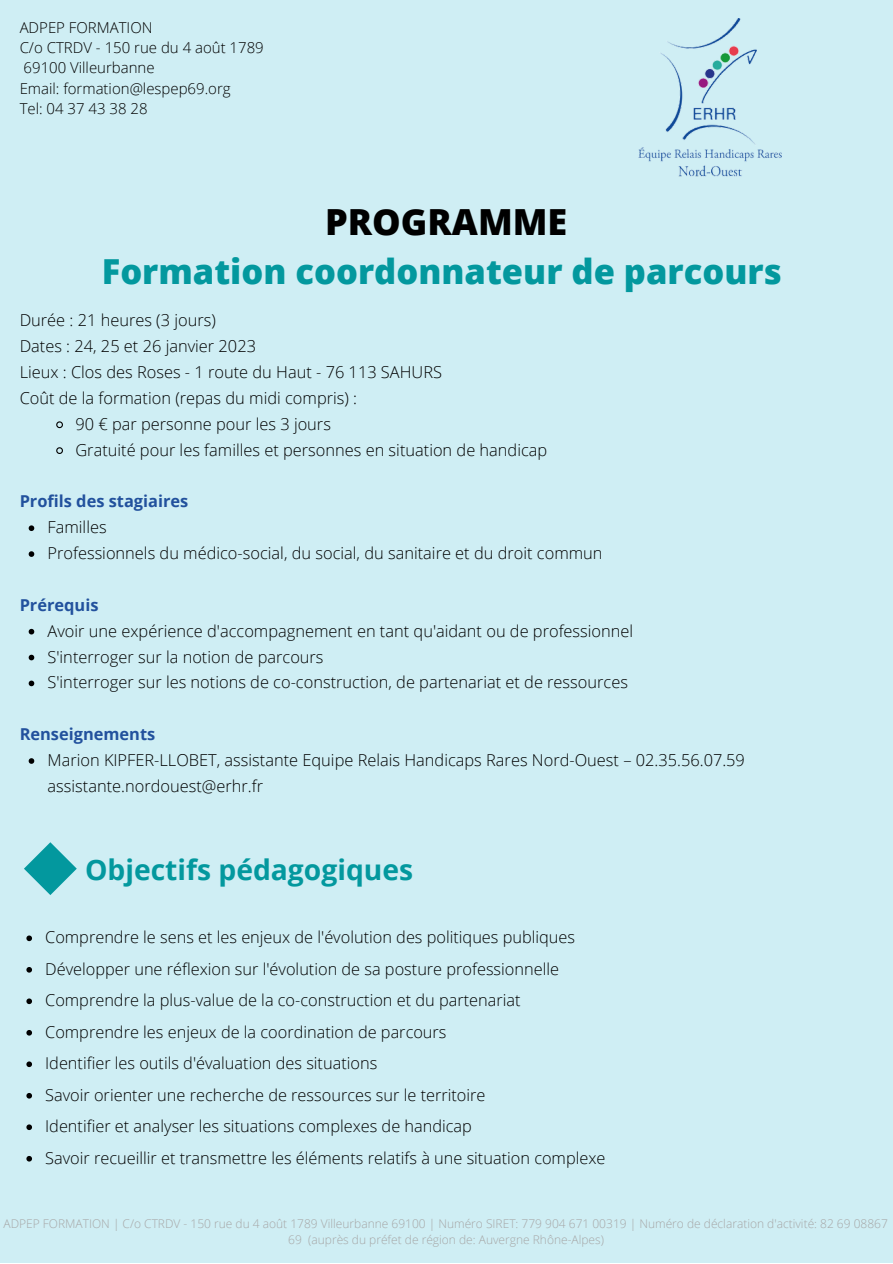
<style>
.page{position:relative;width:893px;height:1264px;background:#fff}
.page>*{position:absolute;margin:0;border:0;box-sizing:border-box;transform-origin:0 0}
.t1{font:800 36px "Open Sans";color:#000}
.t2{font:800 34.5px "Open Sans";color:#03989e}
.t3{font:700 28.2px "Open Sans";color:#03989e}
.t4{font:300 16.35px/25.8px "Open Sans";color:#000}
.t5{font:700 16.35px "Open Sans";color:#22519d}
.t6{font:300 15px/20.2px "Open Sans";color:#000}
.t7{font:300 12px/16px "Open Sans";color:#a6a6a6;text-align:center}
</style>
<div class="page">
<div style="left:0;top:0;width:892px;height:1262px;background:#cfeef4"></div>
<img style="left:638px;top:19px;width:143px;height:158px">
<svg style="left:56px;top:421px;width:7px;height:8px"></svg>
<svg style="left:56px;top:447px;width:7px;height:7px"></svg>
<svg style="left:29px;top:525px;width:5px;height:6px"></svg>
<svg style="left:29px;top:551px;width:5px;height:6px"></svg>
<svg style="left:29px;top:629px;width:5px;height:5px"></svg>
<svg style="left:29px;top:654px;width:5px;height:6px"></svg>
<svg style="left:29px;top:680px;width:5px;height:6px"></svg>
<svg style="left:29px;top:758px;width:5px;height:5px"></svg>
<svg style="left:24px;top:842px;width:53px;height:53px"></svg>
<svg style="left:26px;top:935px;width:6px;height:6px"></svg>
<svg style="left:26px;top:967px;width:6px;height:5px"></svg>
<svg style="left:26px;top:998px;width:6px;height:6px"></svg>
<svg style="left:26px;top:1030px;width:6px;height:5px"></svg>
<svg style="left:26px;top:1061px;width:6px;height:6px"></svg>
<svg style="left:26px;top:1093px;width:6px;height:5px"></svg>
<svg style="left:26px;top:1124px;width:6px;height:6px"></svg>
<svg style="left:26px;top:1156px;width:6px;height:5px"></svg>
<p class="t6" style="left:20px;top:17px;width:246px">ADPEP FORMATION<br>C/o CTRDV - 150 rue du 4 août 1789<br>69100 Villeurbanne<br>Email: formation@lespep69.org<br>Tel: 04 37 43 38 28</p>
<h1 class="t1" style="left:325px;top:197px;width:243px">PROGRAMME</h1>
<h2 class="t2" style="left:102px;top:247px;width:681px">Formation coordonnateur de parcours</h2>
<p class="t4" style="left:20px;top:307px;width:424px">Durée : 21 heures (3 jours)<br>Dates : 24, 25 et 26 janvier 2023<br>Lieux : Clos des Roses - 1 route du Haut - 76 113 SAHURS Coût de la formation (repas du midi compris) :</p>
<p class="t4" style="left:75px;top:410px;width:473px">90 € par personne pour les 3 jours<br>Gratuité pour les familles et personnes en situation de handicap</p>
<p class="t5" style="left:20px;top:490px;width:170px">Profils des stagiaires</p>
<p class="t4" style="left:48px;top:514px;width:556px">Familles<br>Professionnels du médico-social, du social, du sanitaire et du droit commun</p>
<p class="t5" style="left:20px;top:593px;width:80px">Prérequis</p>
<p class="t4" style="left:48px;top:617px;width:587px">Avoir une expérience d'accompagnement en tant qu'aidant ou de professionnel<br>S'interroger sur la notion de parcours<br>S'interroger sur les notions de co-construction, de partenariat et de ressources</p>
<p class="t5" style="left:20px;top:722px;width:137px">Renseignements</p>
<p class="t4" style="left:48px;top:746px;width:699px">Marion KIPFER-LLOBET, assistante Equipe Relais Handicaps Rares Nord-Ouest – 02.35.56.07.59 assistante.nordouest@erhr.fr</p>
<h3 class="t3" style="left:85px;top:849px;width:330px">Objectifs pédagogiques</h3>
<p class="t4" style="left:45px;top:921px;width:561px;line-height:31.5px">Comprendre le sens et les enjeux de l'évolution des politiques publiques Développer une réflexion sur l'évolution de sa posture professionnelle Comprendre la plus-value de la co-construction et du partenariat Comprendre les enjeux de la coordination de parcours<br>Identifier les outils d'évaluation des situations<br>Savoir orienter une recherche de ressources sur le territoire<br>Identifier et analyser les situations complexes de handicap<br>Savoir recueillir et transmettre les éléments relatifs à une situation complexe</p>
<p class="t7" style="left:4px;top:1214px;width:885px">ADPEP FORMATION | C/o CTRDV - 150 rue du 4 août 1789 Villeurbanne 69100 | Numéro SIRET: 779 904 671 00319 | Numéro de déclaration d'activité: 82 69 08867<br>69 (auprès du préfet de région de: Auvergne Rhône-Alpes)</p>
</div>
